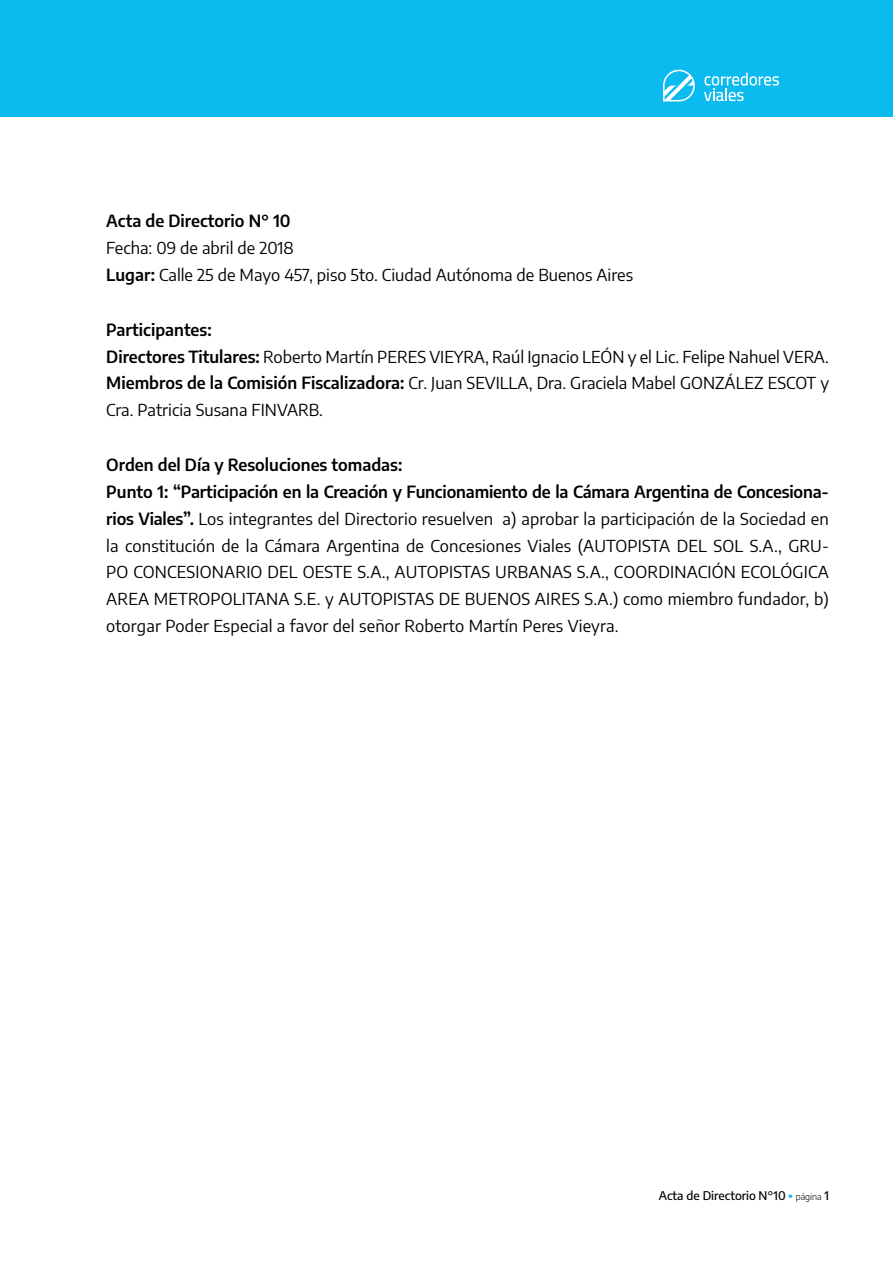
<style>
.page{position:relative;width:893px;height:1263px;background:#fff}
.page>*{position:absolute;margin:0;border:0;box-sizing:border-box;transform-origin:0 0}
.t1{font:16.5px/27px "Encode Sans";letter-spacing:.01em;color:#000}
.t2{font:600 16.5px "Encode Sans";color:#000}
.t3{font:500 12px "Encode Sans";color:#000}
.s1{font-weight:600}
.s2{font-weight:900;font-size:13.5px;color:#0bbbef}
.s3{font-weight:300;font-size:9px}
</style>
<div class="page">
<div style="left:0;top:0;width:893px;height:117px;background:#0bbbef"></div>
<svg style="left:704px;top:73px;width:75px;height:28px"></svg>
<svg style="left:663px;top:70px;width:32px;height:31px"></svg>
<p class="t2" style="left:106px;top:209px;width:186px">Acta de Directorio N° 10</p>
<p class="t1" style="left:106px;top:234px;width:528px">Fecha: 09 de abril de 2018<br><span class="s1">Lugar:</span> Calle 25 de Mayo 457, piso 5to. Ciudad Autónoma de Buenos Aires</p>
<p class="t1" style="left:106px;top:315px;width:724px"><span class="s1">Participantes:<br>Directores Titulares:</span> Roberto Martín PERES VIEYRA, Raúl Ignacio LEÓN y el Lic. Felipe Nahuel VERA.<br><span class="s1">Miembros de la Comisión Fiscalizadora:</span> Cr. Juan SEVILLA, Dra. Graciela Mabel GONZÁLEZ ESCOT y Cra. Patricia Susana FINVARB.</p>
<p class="t1" style="left:106px;top:450px;width:724px"><span class="s1">Orden del Día y Resoluciones tomadas:<br>Punto 1: “Participación en la Creación y Funcionamiento de la Cámara Argentina de Concesiona&shy;rios Viales”.</span> Los integrantes del Directorio resuelven a) aprobar la participación de la Sociedad en la constitución de la Cámara Argentina de Concesiones Viales (AUTOPISTA DEL SOL S.A., GRU-PO CONCESIONARIO DEL OESTE S.A., AUTOPISTAS URBANAS S.A., COORDINACIÓN ECOLÓGICA AREA METROPOLITANA S.E. y AUTOPISTAS DE BUENOS AIRES S.A.) como miembro fundador, b) otorgar Poder Especial a favor del señor Roberto Martín Peres Vieyra.</p>
<p class="t3" style="left:659px;top:1187px;width:172px">Acta de Directorio N°10 <span class="s2">·</span> <span class="s3">página</span> 1</p>
</div>
